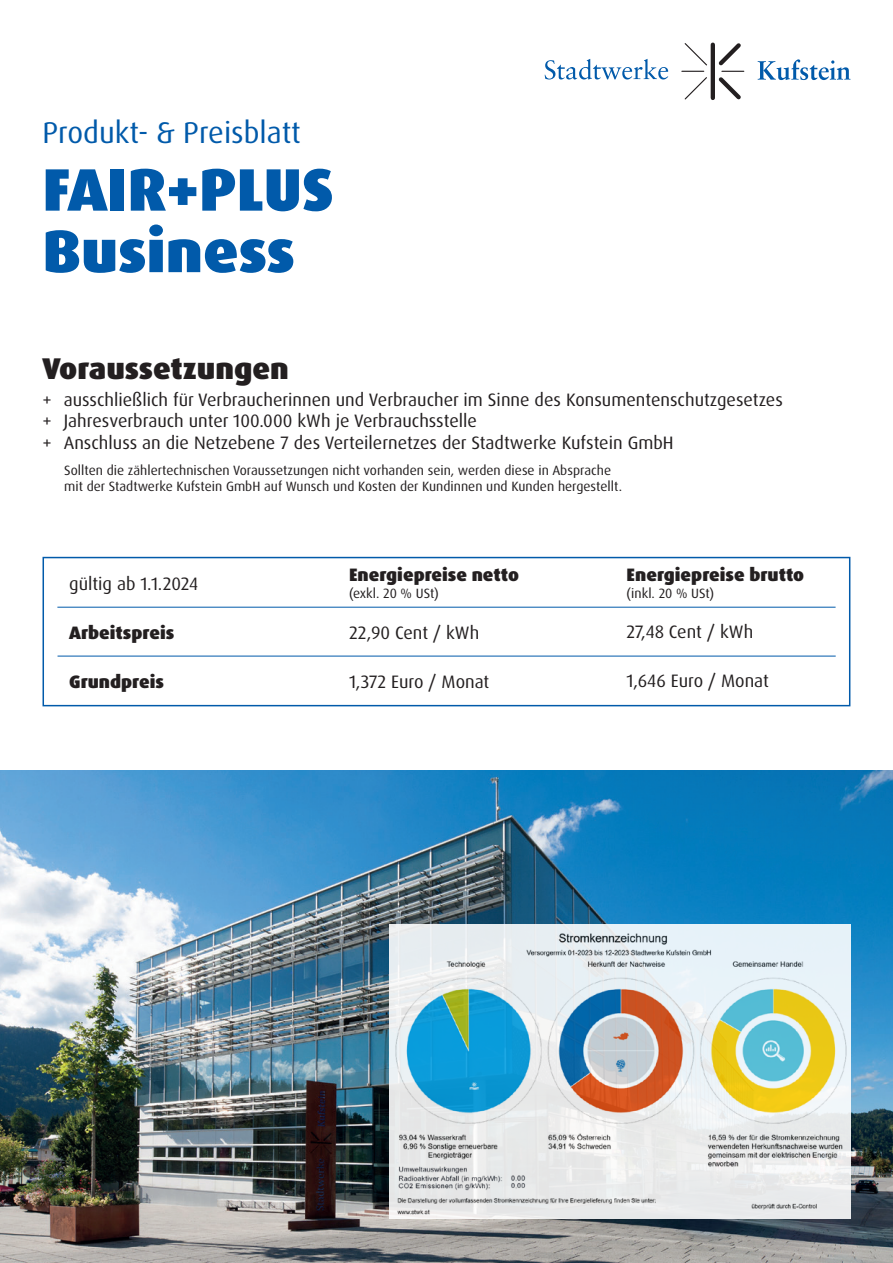
<style>
.page{position:relative;width:893px;height:1263px;background:#fff}
.page>*{position:absolute;margin:0;border:0;box-sizing:border-box;transform-origin:0 0}
.t1{font:900 60px "Dax Pro";color:#015aaa}
.t2{font:30px "Dax Pro";color:#015aaa}
.t3{font:900 30px "Dax Pro";color:#231f20}
.t4{font:18px "Dax Pro";color:#231f20}
.t5{font:900 18px "Dax Pro";color:#231f20}
.t6{font:13.5px "Dax Pro";color:#231f20}
</style>
<div class="page">
<img style="left:0;top:771px;width:893px;height:492px">
<svg style="left:545px;top:59px;width:123px;height:21px"></svg>
<svg style="left:758px;top:59px;width:92px;height:21px"></svg>
<svg style="left:681px;top:43px;width:64px;height:57px"></svg>
<hr style="left:711px;top:45px;width:4px;height:53px;background:#231f20">
<div style="left:43px;top:557px;width:807px;height:149px;background:#fff;border:2px solid #015aaa"></div>
<hr style="left:57px;top:607px;width:779px;height:1px;background:#015aaa">
<hr style="left:58px;top:656px;width:778px;height:1px;background:#015aaa">
<img style="left:390px;top:925px;width:460px;height:294px">
<p class="t2" style="left:43px;top:113px;width:260px">Produkt- &amp; Preisblatt</p>
<p class="t1" style="left:43px;top:151px;width:293px">FAIR+PLUS</p>
<p class="t1" style="left:43px;top:212px;width:254px">Business</p>
<p class="t3" style="left:43px;top:349px;width:248px">Voraussetzungen</p>
<p class="t4" style="left:43px;top:388px;width:742px">+ ausschließlich für Verbraucherinnen und Verbraucher im Sinne des Konsumentenschutzgesetzes</p>
<p class="t4" style="left:43px;top:410px;width:436px">+ Jahresverbrauch unter 100.000 kWh je Verbrauchsstelle</p>
<p class="t4" style="left:43px;top:431px;width:633px">+ Anschluss an die Netzebene 7 des Verteilernetzes der Stadtwerke Kufstein GmbH</p>
<p class="t6" style="left:64px;top:461px;width:548px">Sollten die zählertechnischen Voraussetzungen nicht vorhanden sein, werden diese in Absprache</p>
<p class="t6" style="left:64px;top:478px;width:559px">mit der Stadtwerke Kufstein GmbH auf Wunsch und Kosten der Kundinnen und Kunden hergestellt.</p>
<p class="t4" style="left:69px;top:572px;width:130px">gültig ab 1.1.2024</p>
<p class="t5" style="left:349px;top:563px;width:171px">Energiepreise netto</p>
<p class="t6" style="left:349px;top:585px;width:91px">(exkl. 20 % USt)</p>
<p class="t5" style="left:627px;top:563px;width:179px">Energiepreise brutto</p>
<p class="t6" style="left:627px;top:585px;width:89px">(inkl. 20 % USt)</p>
<p class="t5" style="left:69px;top:621px;width:107px">Arbeitspreis</p>
<p class="t4" style="left:349px;top:621px;width:132px">22,90 Cent / kWh</p>
<p class="t4" style="left:627px;top:620px;width:128px">27,48 Cent / kWh</p>
<p class="t5" style="left:69px;top:670px;width:96px">Grundpreis</p>
<p class="t4" style="left:627px;top:669px;width:144px">1,646 Euro / Monat</p>
<p class="t4" style="left:349px;top:670px;width:142px">1,372 Euro / Monat</p>
</div>
